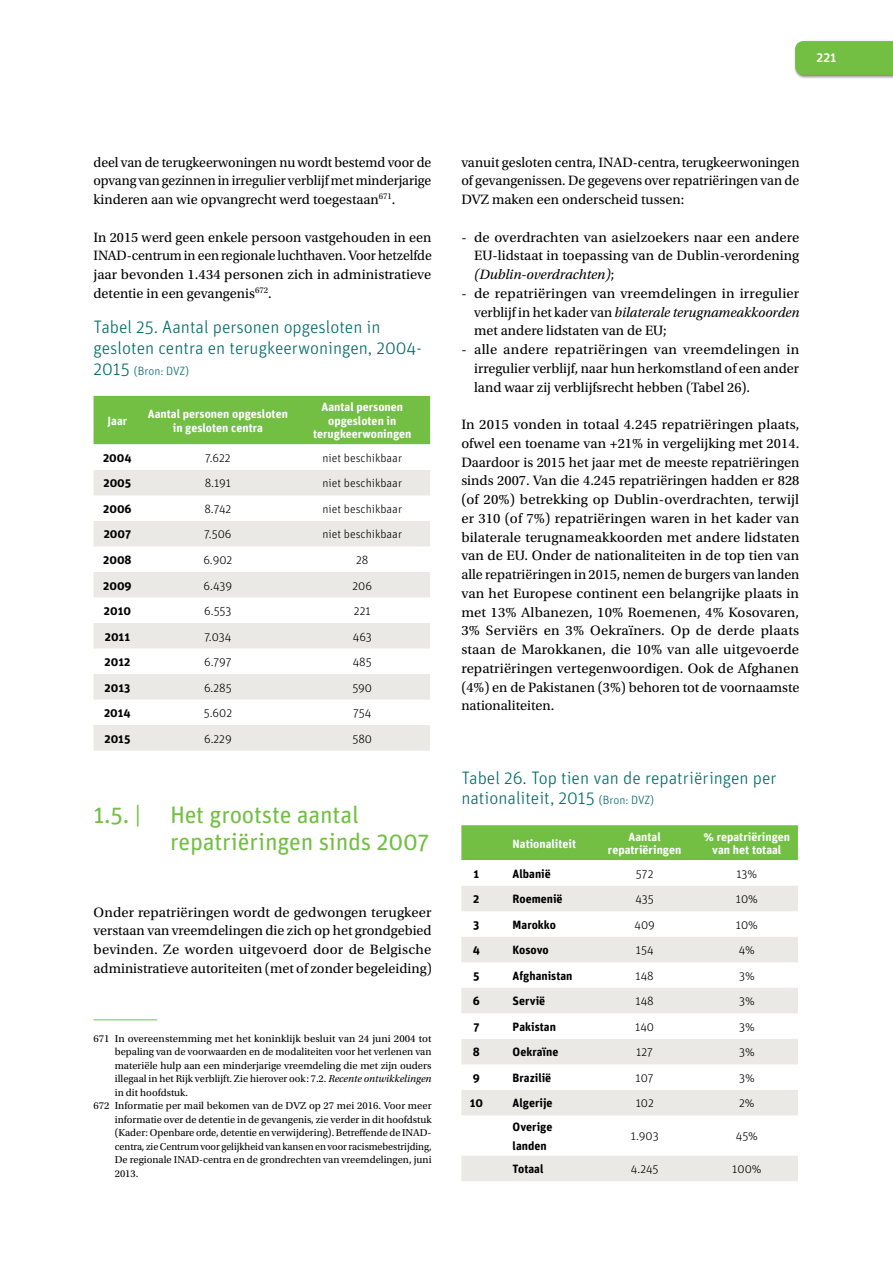
<style>
.page{position:relative;width:893px;height:1263px;background:#fff}
.page>*{position:absolute;margin:0;border:0;box-sizing:border-box;transform-origin:0 0}
.t1{font:24px/27px "Unit Rounded OT";letter-spacing:-.01em;color:#72bf44}
.Graph_-_caption{font:300 18px/20.7px "Unit Rounded OT";color:#006a66}
.Body{font:14.25px/18.8px "Utopia Std";color:#000;text-align:justify}
.t2{font:500 13.5px "Unit Rounded OT";color:#fff}
.Body-2{font:300 12px "Unit Rounded OT";color:#000}
.Body-3{font:700 12px/18.8px "Unit Rounded OT";color:#000}
.Body-4{font:700 12px/13.5px "Unit Rounded OT";color:#fff;text-align:center}
.Graph_-_caption-2{font:300 12px "Unit Rounded OT";color:#006a66}
.Voetnoot{font:10.5px/13.5px "Utopia Std";color:#000;text-align:justify}
.s1{font-size:18px}
.s2{font-style:italic}
.s3{font-size:12px}
</style>
<div class="page">
<div style="left:794px;top:40px;width:99px;height:39px;background:#000;opacity:.3"></div>
<svg style="left:795px;top:41px;width:98px;height:34px;background:#73bf45"></svg>
<div style="left:461px;top:825px;width:337px;height:35px;background:#72bf44"></div>
<svg style="left:461px;top:886px;width:337px;height:295px;fill:#ebe9e5"></svg>
<div style="left:94px;top:396px;width:336px;height:48px;background:#72bf44"></div>
<svg style="left:94px;top:470px;width:336px;height:281px;fill:#ebe9e5"></svg>
<hr style="left:94px;top:1019px;width:63px;height:1px;background:#72bf44">
<p class="t2" style="left:816px;top:49px;width:22px">221</p>
<p class="Body" style="left:94px;top:153px;width:339px">deel van de terugkeerwoningen nu wordt bestemd voor de opvang van gezinnen in irregulier verblijf met minderjarige kinderen aan wie opvangrecht werd toegestaan<sup>671</sup>.</p>
<p class="Body" style="left:94px;top:228px;width:340px">In 2015 werd geen enkele persoon vastgehouden in een INAD-centrum in een regionale luchthaven. Voor hetzelfde jaar bevonden 1.434 personen zich in administratieve detentie in een gevangenis<sup>672</sup>.</p>
<p class="Graph_-_caption" style="left:94px;top:317px;width:330px">Tabel 25. Aantal personen opgesloten in gesloten centra en terugkeerwoningen, 2004-</p>
<p class="Graph_-_caption-2" style="left:94px;top:364px;width:97px"><span class="s1">2015</span> (Bron: DVZ)</p>
<p class="Body-4" style="left:108px;top:414px;width:21px">Jaar</p>
<p class="Body-4" style="left:148px;top:407px;width:142px">Aantal personen opgesloten in gesloten centra</p>
<p class="Body-4" style="left:313px;top:400px;width:100px">Aantal personen opgesloten in terugkeerwoningen</p>
<p class="Body-3" style="left:103px;top:448px;width:30px">2004</p>
<p class="Body-2" style="left:205px;top:451px;width:27px">7.622</p>
<p class="Body-2" style="left:322px;top:451px;width:81px">niet beschikbaar</p>
<p class="Body-3" style="left:104px;top:474px;width:29px">2005</p>
<p class="Body-2" style="left:205px;top:476px;width:28px">8.191</p>
<p class="Body-2" style="left:322px;top:476px;width:81px">niet beschikbaar</p>
<p class="Body-3" style="left:103px;top:499px;width:30px">2006</p>
<p class="Body-2" style="left:204px;top:502px;width:28px">8.742</p>
<p class="Body-2" style="left:322px;top:502px;width:81px">niet beschikbaar</p>
<p class="Body-3" style="left:104px;top:525px;width:29px">2007</p>
<p class="Body-2" style="left:204px;top:527px;width:29px">7.506</p>
<p class="Body-2" style="left:322px;top:527px;width:81px">niet beschikbaar</p>
<p class="Body-3" style="left:103px;top:550px;width:30px">2008</p>
<p class="Body-2" style="left:203px;top:553px;width:30px">6.902</p>
<p class="Body-2" style="left:356px;top:553px;width:14px">28</p>
<p class="Body-3" style="left:103px;top:576px;width:30px">2009</p>
<p class="Body-2" style="left:204px;top:578px;width:30px">6.439</p>
<p class="Body-2" style="left:352px;top:578px;width:21px">206</p>
<p class="Body-3" style="left:104px;top:601px;width:29px">2010</p>
<p class="Body-2" style="left:204px;top:604px;width:29px">6.553</p>
<p class="Body-2" style="left:354px;top:604px;width:18px">221</p>
<p class="Body-3" style="left:105px;top:627px;width:27px">2011</p>
<p class="Body-2" style="left:204px;top:629px;width:29px">7.034</p>
<p class="Body-2" style="left:353px;top:629px;width:21px">463</p>
<p class="Body-3" style="left:105px;top:652px;width:27px">2012</p>
<p class="Body-2" style="left:204px;top:655px;width:29px">6.797</p>
<p class="Body-2" style="left:353px;top:655px;width:21px">485</p>
<p class="Body-3" style="left:105px;top:678px;width:27px">2013</p>
<p class="Body-2" style="left:204px;top:680px;width:29px">6.285</p>
<p class="Body-2" style="left:352px;top:680px;width:21px">590</p>
<p class="Body-3" style="left:104px;top:703px;width:28px">2014</p>
<p class="Body-2" style="left:204px;top:706px;width:30px">5.602</p>
<p class="Body-2" style="left:353px;top:706px;width:20px">754</p>
<p class="Body-3" style="left:104px;top:729px;width:27px">2015</p>
<p class="Body-2" style="left:204px;top:731px;width:29px">6.229</p>
<p class="Body-2" style="left:352px;top:731px;width:21px">580</p>
<p class="t1" style="left:170px;top:801px;width:261px;text-indent:-77px">1.5. | Het grootste aantal repatriëringen sinds 2007</p>
<p class="Body" style="left:94px;top:903px;width:340px">Onder repatriëringen wordt de gedwongen terugkeer verstaan van vreemdelingen die zich op het grondgebied bevinden. Ze worden uitgevoerd door de Belgische administratieve autoriteiten (met of zonder begeleiding)</p>
<p class="Voetnoot" style="left:115px;top:1032px;width:318px;text-indent:-21px">671 In overeenstemming met het koninklijk besluit van 24 juni 2004 tot bepaling van de voorwaarden en de modaliteiten voor het verlenen van materiële hulp aan een minderjarige vreemdeling die met zijn ouders illegaal in het Rijk verblijft. Zie hierover ook: 7.2. <span class="s2">Recente ontwikkelingen </span>in dit hoofdstuk.</p>
<p class="Voetnoot" style="left:115px;top:1099px;width:318px;text-indent:-21px">672 Informatie per mail bekomen van de DVZ op 27 mei 2016. Voor meer informatie over de detentie in de gevangenis, zie verder in dit hoofdstuk (Kader: Openbare orde, detentie en verwijdering). Betreffende de INAD&shy;centra, zie Centrum voor gelijkheid van kansen en voor racismebestrijding, De regionale INAD-centra en de grondrechten van vreemdelingen, juni 2013.</p>
<p class="Body" style="left:461px;top:153px;width:340px">vanuit gesloten centra, INAD-centra, terugkeerwoningen of gevangenissen. De gegevens over repatriëringen van de DVZ maken een onderscheid tussen:</p>
<p class="Body" style="left:474px;top:228px;width:327px;text-indent:-13px">- de overdrachten van asielzoekers naar een andere EU-lidstaat in toepassing van de Dublin-verordening <span class="s2">(Dublin-overdrachten)</span>;</p>
<p class="Body" style="left:474px;top:284px;width:327px;text-indent:-13px">- de repatriëringen van vreemdelingen in irregulier verblijf in het kader van <span class="s2">bilaterale terugnameakkoorden </span>met andere lidstaten van de EU;</p>
<p class="Body" style="left:474px;top:340px;width:327px;text-indent:-13px">- alle andere repatriëringen van vreemdelingen in irregulier verblijf, naar hun herkomstland of een ander land waar zij verblijfsrecht hebben (Tabel 26).</p>
<p class="Body" style="left:461px;top:415px;width:340px">In 2015 vonden in totaal 4.245 repatriëringen plaats, ofwel een toename van +21% in vergelijking met 2014.<br>Daardoor is 2015 het jaar met de meeste repatriëringen sinds 2007. Van die 4.245 repatriëringen hadden er 828 (of 20%) betrekking op Dublin-overdrachten, terwijl er 310 (of 7%) repatriëringen waren in het kader van bilaterale terugnameakkoorden met andere lidstaten van de EU. Onder de nationaliteiten in de top tien van alle repatriëringen in 2015, nemen de burgers van landen van het Europese continent een belangrijke plaats in met 13% Albanezen, 10% Roemenen, 4% Kosovaren, 3% Serviërs en 3% Oekraïners. Op de derde plaats staan de Marokkanen, die 10% van alle uitgevoerde repatriëringen vertegenwoordigen. Ook de Afghanen (4%) en de Pakistanen (3%) behoren tot de voornaamste nationaliteiten.</p>
<p class="Graph_-_caption" style="left:461px;top:767px;width:317px">Tabel 26. Top tien van de repatriëringen per nationaliteit, 2015 <span class="s3">(Bron: DVZ)</span></p>
<p class="Body-4" style="left:513px;top:836px;width:65px">Nationaliteit</p>
<p class="Body-4" style="left:608px;top:830px;width:75px">Aantal repatriëringen</p>
<p class="Body-4" style="left:704px;top:830px;width:88px">% repatriëringen van het totaal</p>
<p class="Body-3" style="left:473px;top:864px;width:7px">1</p>
<p class="Body-3" style="left:513px;top:864px;width:40px">Albanië</p>
<p class="Body-2" style="left:636px;top:867px;width:19px">572</p>
<p class="Body-2" style="left:736px;top:867px;width:22px">13%</p>
<p class="Body-3" style="left:473px;top:889px;width:8px">2</p>
<p class="Body-3" style="left:513px;top:889px;width:52px">Roemenië</p>
<p class="Body-2" style="left:635px;top:892px;width:20px">435</p>
<p class="Body-2" style="left:736px;top:892px;width:24px">10%</p>
<p class="Body-3" style="left:473px;top:915px;width:8px">3</p>
<p class="Body-3" style="left:513px;top:915px;width:45px">Marokko</p>
<p class="Body-2" style="left:634px;top:918px;width:22px">409</p>
<p class="Body-2" style="left:736px;top:918px;width:24px">10%</p>
<p class="Body-3" style="left:473px;top:941px;width:9px">4</p>
<p class="Body-3" style="left:513px;top:941px;width:38px">Kosovo</p>
<p class="Body-2" style="left:636px;top:943px;width:19px">154</p>
<p class="Body-2" style="left:739px;top:943px;width:18px">4%</p>
<p class="Body-3" style="left:473px;top:966px;width:8px">5</p>
<p class="Body-3" style="left:513px;top:966px;width:61px">Afghanistan</p>
<p class="Body-2" style="left:635px;top:969px;width:20px">148</p>
<p class="Body-2" style="left:739px;top:969px;width:17px">3%</p>
<p class="Body-3" style="left:473px;top:992px;width:9px">6</p>
<p class="Body-3" style="left:513px;top:992px;width:34px">Servië</p>
<p class="Body-2" style="left:635px;top:994px;width:20px">148</p>
<p class="Body-2" style="left:739px;top:994px;width:17px">3%</p>
<p class="Body-3" style="left:473px;top:1017px;width:8px">7</p>
<p class="Body-3" style="left:513px;top:1017px;width:45px">Pakistan</p>
<p class="Body-2" style="left:635px;top:1020px;width:20px">140</p>
<p class="Body-2" style="left:739px;top:1020px;width:17px">3%</p>
<p class="Body-3" style="left:473px;top:1043px;width:9px">8</p>
<p class="Body-3" style="left:513px;top:1043px;width:47px">Oekraïne</p>
<p class="Body-2" style="left:636px;top:1045px;width:18px">127</p>
<p class="Body-2" style="left:739px;top:1045px;width:17px">3%</p>
<p class="Body-3" style="left:473px;top:1068px;width:9px">9</p>
<p class="Body-3" style="left:513px;top:1068px;width:40px">Brazilië</p>
<p class="Body-2" style="left:636px;top:1071px;width:20px">107</p>
<p class="Body-2" style="left:739px;top:1071px;width:17px">3%</p>
<p class="Body-3" style="left:470px;top:1094px;width:15px">10</p>
<p class="Body-3" style="left:513px;top:1094px;width:41px">Algerije</p>
<p class="Body-2" style="left:636px;top:1096px;width:20px">102</p>
<p class="Body-2" style="left:739px;top:1096px;width:17px">2%</p>
<p class="Body-3" style="left:513px;top:1117px;width:41px">Overige landen</p>
<p class="Body-2" style="left:631px;top:1129px;width:29px">1.903</p>
<p class="Body-2" style="left:736px;top:1129px;width:24px">45%</p>
<p class="Body-3" style="left:513px;top:1159px;width:32px">Totaal</p>
<p class="Body-2" style="left:631px;top:1162px;width:29px">4.245</p>
<p class="Body-2" style="left:732px;top:1162px;width:31px">100%</p>
</div>
